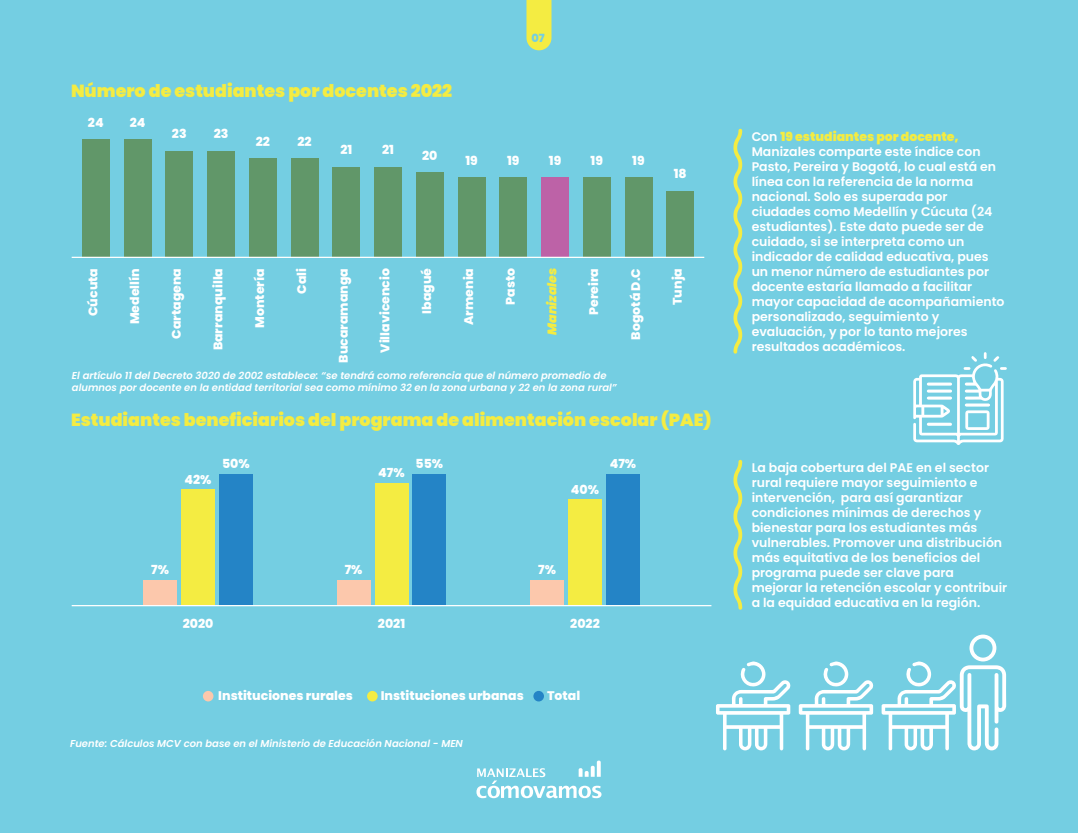
<style>
.page{position:relative;width:1078px;height:833px;background:#fff}
.page>*{position:absolute;margin:0;border:0;box-sizing:border-box;transform-origin:0 0}
.t1{font:900 17.5px "Poppins";color:#f4ec42}
.t2{font:600 12.5px/15px "Poppins";color:#fff}
.t3{font:800 12.5px "Poppins";color:#fff}
.t4{font:italic 900 12.5px "Poppins";color:#f4ec42}
.t5{font:800 11.25px "Poppins";color:#74cee2}
.t6{font:italic 600 10px/12px "Poppins";color:#fff}
.s1{font-weight:900;color:#f4ec42}
</style>
<div class="page">
<div style="left:0;top:0;width:1078px;height:832px;background:#74cee2"></div>
<svg style="left:526px;top:0;width:25px;height:50px"></svg>
<svg style="left:733px;top:128px;width:10px;height:226px"></svg>
<svg style="left:733px;top:459px;width:10px;height:151px"></svg>
<svg style="left:476px;top:760px;width:125px;height:38px"></svg>
<div style="left:203px;top:690px;width:10px;height:11px;background:#fcc8ac;border-radius:50%"></div>
<div style="left:367px;top:690px;width:10px;height:11px;background:#f4ec42;border-radius:50%"></div>
<div style="left:533px;top:690px;width:11px;height:11px;background:#2484c6;border-radius:50%"></div>
<div style="left:143px;top:580px;width:34px;height:25px;background:#fcc8ac"></div>
<div style="left:181px;top:489px;width:34px;height:116px;background:#f4ec42"></div>
<div style="left:219px;top:474px;width:34px;height:131px;background:#2484c6"></div>
<div style="left:337px;top:580px;width:33px;height:25px;background:#fcc8ac"></div>
<div style="left:375px;top:483px;width:33px;height:122px;background:#f4ec42"></div>
<div style="left:413px;top:474px;width:33px;height:131px;background:#2484c6"></div>
<div style="left:530px;top:580px;width:34px;height:25px;background:#fcc8ac"></div>
<div style="left:568px;top:499px;width:34px;height:106px;background:#f4ec42"></div>
<div style="left:606px;top:474px;width:33px;height:131px;background:#2484c6"></div>
<div style="left:82px;top:139px;width:27px;height:118px;background:#619769"></div>
<div style="left:124px;top:139px;width:27px;height:118px;background:#619769"></div>
<div style="left:166px;top:151px;width:27px;height:106px;background:#619769"></div>
<div style="left:207px;top:151px;width:28px;height:106px;background:#619769"></div>
<div style="left:249px;top:158px;width:27px;height:99px;background:#619769"></div>
<div style="left:291px;top:158px;width:27px;height:99px;background:#619769"></div>
<div style="left:332px;top:167px;width:28px;height:90px;background:#619769"></div>
<div style="left:374px;top:167px;width:28px;height:90px;background:#619769"></div>
<div style="left:416px;top:172px;width:27px;height:85px;background:#619769"></div>
<div style="left:458px;top:177px;width:27px;height:80px;background:#619769"></div>
<div style="left:499px;top:177px;width:28px;height:80px;background:#619769"></div>
<div style="left:541px;top:177px;width:27px;height:80px;background:#bd62a7"></div>
<div style="left:583px;top:177px;width:27px;height:80px;background:#619769"></div>
<div style="left:625px;top:177px;width:27px;height:80px;background:#619769"></div>
<div style="left:666px;top:191px;width:28px;height:66px;background:#619769"></div>
<hr style="left:72px;top:257px;width:632px;height:1px;background:#fff">
<hr style="left:72px;top:605px;width:639px;height:1px;background:#fff">
<svg style="left:881px;top:634px;width:125px;height:116px"></svg>
<svg style="left:798px;top:661px;width:75px;height:89px"></svg>
<svg style="left:716px;top:661px;width:75px;height:89px"></svg>
<svg style="left:913px;top:352px;width:93px;height:93px"></svg>
<p class="t5" style="left:531px;top:31px;width:15px">07</p>
<h1 class="t1" style="left:71px;top:81px;width:382px">Número de estudiantes por docentes 2022</h1>
<p class="t3" style="left:88px;top:115px;width:17px">24</p>
<p class="t3" style="left:130px;top:115px;width:17px">24</p>
<p class="t3" style="left:172px;top:126px;width:16px">23</p>
<p class="t3" style="left:214px;top:126px;width:16px">23</p>
<p class="t3" style="left:256px;top:134px;width:16px">22</p>
<p class="t3" style="left:297px;top:134px;width:16px">22</p>
<p class="t3" style="left:340px;top:143px;width:13px">21</p>
<p class="t3" style="left:382px;top:143px;width:13px">21</p>
<p class="t3" style="left:422px;top:148px;width:17px">20</p>
<p class="t3" style="left:465px;top:153px;width:14px">19</p>
<p class="t3" style="left:507px;top:153px;width:14px">19</p>
<p class="t3" style="left:549px;top:153px;width:14px">19</p>
<p class="t3" style="left:590px;top:153px;width:14px">19</p>
<p class="t3" style="left:632px;top:153px;width:14px">19</p>
<p class="t3" style="left:673px;top:166px;width:15px">18</p>
<p class="t3" style="left:127px;top:324px;width:58px;rotate:-90deg">Medellín</p>
<p class="t3" style="left:169px;top:339px;width:72px;rotate:-90deg">Cartagena</p>
<p class="t3" style="left:211px;top:350px;width:84px;rotate:-90deg">Barranquilla</p>
<p class="t3" style="left:253px;top:328px;width:61px;rotate:-90deg">Montería</p>
<p class="t3" style="left:294px;top:294px;width:27px;rotate:-90deg">Cali</p>
<p class="t3" style="left:336px;top:363px;width:96px;rotate:-90deg">Bucaramanga</p>
<p class="t3" style="left:378px;top:353px;width:86px;rotate:-90deg">Villavicencio</p>
<p class="t3" style="left:419px;top:314px;width:47px;rotate:-90deg">Ibagué</p>
<p class="t3" style="left:461px;top:325px;width:58px;rotate:-90deg">Armenia</p>
<p class="t3" style="left:503px;top:305px;width:38px;rotate:-90deg">Pasto</p>
<p class="t4" style="left:545px;top:335px;width:69px;rotate:-90deg">Manizales</p>
<p class="t3" style="left:586px;top:315px;width:48px;rotate:-90deg">Pereira</p>
<p class="t3" style="left:628px;top:339px;width:73px;rotate:-90deg">Bogotá D.C</p>
<p class="t3" style="left:670px;top:305px;width:39px;rotate:-90deg">Tunja</p>
<p class="t6" style="left:72px;top:370px;width:546px">El artículo 11 del Decreto 3020 de 2002 establece: “se tendrá como referencia que el número promedio de alumnos por docente en la entidad territorial sea como mínimo 32 en la zona urbana y 22 en la zona rural”</p>
<p class="t3" style="left:86px;top:316px;width:49px;rotate:-90deg">Cúcuta</p>
<h1 class="t1" style="left:71px;top:409px;width:642px">Estudiantes beneficiarios del programa de alimentación escolar (PAE)</h1>
<p class="t3" style="left:184px;top:472px;width:29px">42%</p>
<p class="t3" style="left:222px;top:456px;width:29px">50%</p>
<p class="t3" style="left:378px;top:465px;width:28px">47%</p>
<p class="t3" style="left:415px;top:456px;width:29px">55%</p>
<p class="t3" style="left:571px;top:482px;width:30px">40%</p>
<p class="t3" style="left:609px;top:456px;width:28px">47%</p>
<p class="t3" style="left:151px;top:562px;width:19px">7%</p>
<p class="t3" style="left:183px;top:616px;width:32px">2020</p>
<p class="t3" style="left:345px;top:562px;width:19px">7%</p>
<p class="t3" style="left:538px;top:562px;width:19px">7%</p>
<p class="t3" style="left:378px;top:616px;width:29px">2021</p>
<p class="t3" style="left:570px;top:616px;width:31px">2022</p>
<p class="t3" style="left:218px;top:688px;width:136px">Instituciones rurales</p>
<p class="t3" style="left:381px;top:688px;width:144px">Instituciones urbanas</p>
<p class="t3" style="left:547px;top:688px;width:35px">Total</p>
<p class="t6" style="left:70px;top:737px;width:394px">Fuente: Cálculos MCV con base en el Ministerio de Educación Nacional - MEN</p>
<p class="t2" style="left:751px;top:129px;width:254px">Con <span class="s1">19 estudiantes por docente, </span>Manizales comparte este índice con Pasto, Pereira y Bogotá, lo cual está en línea con la referencia de la norma nacional. Solo es superada por ciudades como Medellín y Cúcuta (24 estudiantes). Este dato puede ser de cuidado, si se interpreta como un indicador de calidad educativa, pues un menor número de estudiantes por docente estaría llamado a facilitar mayor capacidad de acompañamiento personalizado, seguimiento y evaluación, y por lo tanto mejores resultados académicos.</p>
<p class="t2" style="left:751px;top:460px;width:257px">La baja cobertura del PAE en el sector rural requiere mayor seguimiento e intervención, para así garantizar condiciones mínimas de derechos y bienestar para los estudiantes más vulnerables. Promover una distribución más equitativa de los beneficios del programa puede ser clave para mejorar la retención escolar y contribuir a la equidad educativa en la región.</p>
</div>
